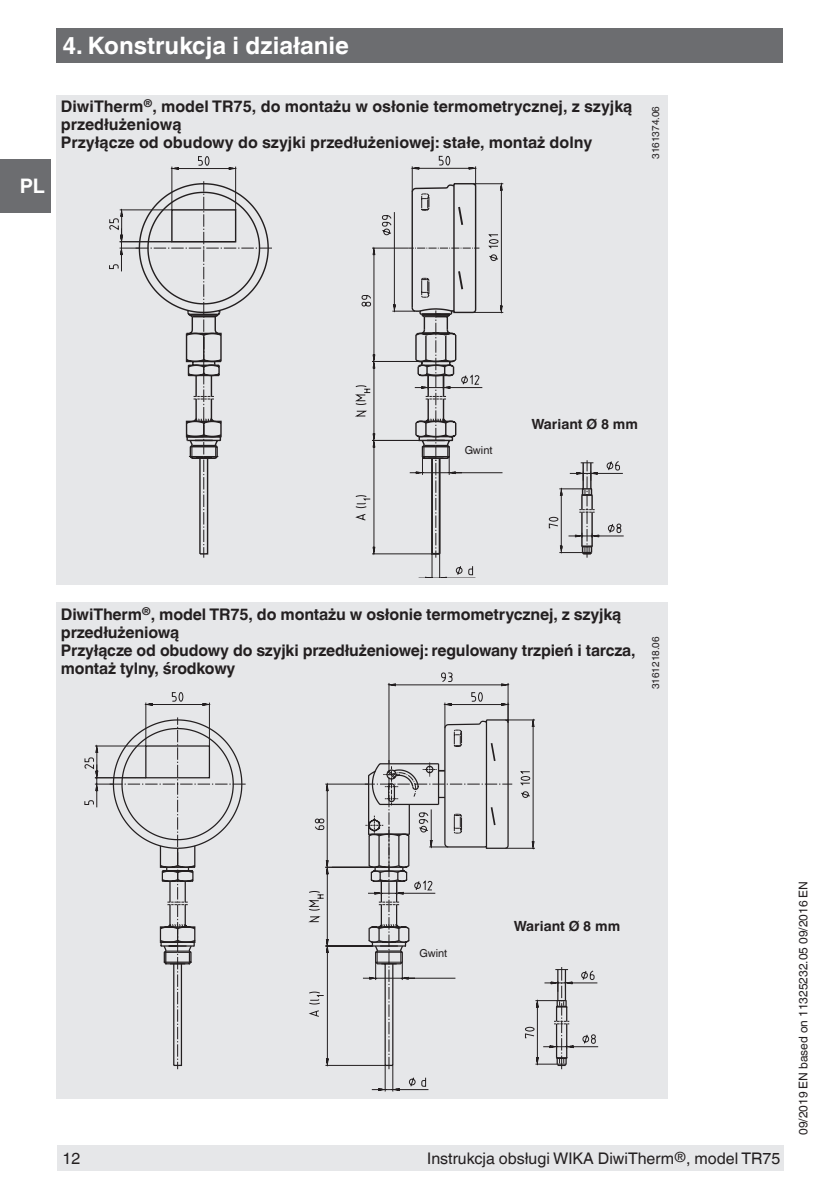
<style>
.page{position:relative;width:840px;height:1191px;background:#fff}
.page>*{position:absolute;margin:0;border:0;box-sizing:border-box;transform-origin:0 0}
.t1{font:700 24px "Helvetica World";color:#fff}
.t2{font:700 20px "Helvetica World";color:#fff}
.t3{font:700 16px/18px "Helvetica World";letter-spacing:-.01em;color:#231f20}
.t4{font:16px "Helvetica World";color:#231f20}
.t5{font:700 14px "Helvetica World";color:#231f20}
.t6{font:12px "Helvetica World";color:#231f20}
.t7{font:11px "Helvetica World";color:#231f20}
.t8{font:10px "Helvetica World";color:#231f20}
.s1{font-size:14px}
</style>
<div class="page">
<div style="left:57px;top:28px;width:725px;height:34px;background:#6c6d70"></div>
<div style="left:57px;top:1145px;width:726px;height:26px;background:#e6e7e9"></div>
<div style="left:0;top:159px;width:51px;height:54px;background:#6c6d70"></div>
<div style="left:57px;top:95px;width:610px;height:489px;background:#e6e7e9"></div>
<svg style="left:109px;top:156px;width:368px;height:421px"></svg>
<svg style="left:109px;top:227px;width:514px;height:311px"></svg>
<svg style="left:146px;top:316px;width:39px;height:239px"></svg>
<svg style="left:138px;top:182px;width:47px;height:134px"></svg>
<svg style="left:185px;top:182px;width:408px;height:376px"></svg>
<div style="left:171px;top:209px;width:65px;height:33px;border:1px solid #231f20"></div>
<div style="left:57px;top:603px;width:610px;height:495px;background:#e6e7e9"></div>
<svg style="left:84px;top:672px;width:451px;height:419px"></svg>
<svg style="left:84px;top:763px;width:514px;height:286px"></svg>
<svg style="left:112px;top:718px;width:397px;height:131px"></svg>
<svg style="left:159px;top:741px;width:409px;height:329px"></svg>
<div style="left:145px;top:745px;width:65px;height:33px;border:1px solid #231f20"></div>
<p class="t2" style="left:20px;top:174px;width:27px">PL</p>
<h1 class="t1" style="left:62px;top:32px;width:288px">4. Konstrukcja i działanie</h1>
<p class="t3" style="left:61px;top:97px;width:572px">DiwiTherm<sup>®</sup>, model TR75, do montażu w osłonie termometrycznej, z szyjką przedłużeniową<br>Przyłącze od obudowy do szyjki przedłużeniowej: stałe, montaż dolny</p>
<p class="t8" style="left:649px;top:159px;width:54px;rotate:-90deg">3161374.06</p>
<p class="t7" style="left:464px;top:443px;width:29px">Gwint</p>
<p class="t5" style="left:531px;top:416px;width:108px">Wariant Ø 8 mm</p>
<p class="t3" style="left:61px;top:605px;width:575px">DiwiTherm<sup>®</sup>, model TR75, do montażu w osłonie termometrycznej, z szyjką przedłużeniową<br>Przyłącze od obudowy do szyjki przedłużeniowej: regulowany trzpień i tarcza, montaż tylny, środkowy</p>
<p class="t8" style="left:649px;top:689px;width:54px;rotate:-90deg">3161218.06</p>
<p class="t7" style="left:419px;top:946px;width:29px">Gwint</p>
<p class="t5" style="left:513px;top:917px;width:108px">Wariant Ø 8 mm</p>
<p class="t4" style="left:62px;top:1149px;width:19px">12</p>
<p class="t4" style="left:427px;top:1149px;width:354px">Instrukcja obsługi WIKA DiwiTherm<span class="s1">®</span>, model TR75</p>
<p class="t6" style="left:795px;top:1134px;width:255px;rotate:-90deg">09/2019 EN based on 11325232.05 09/2016 EN</p>
</div>
